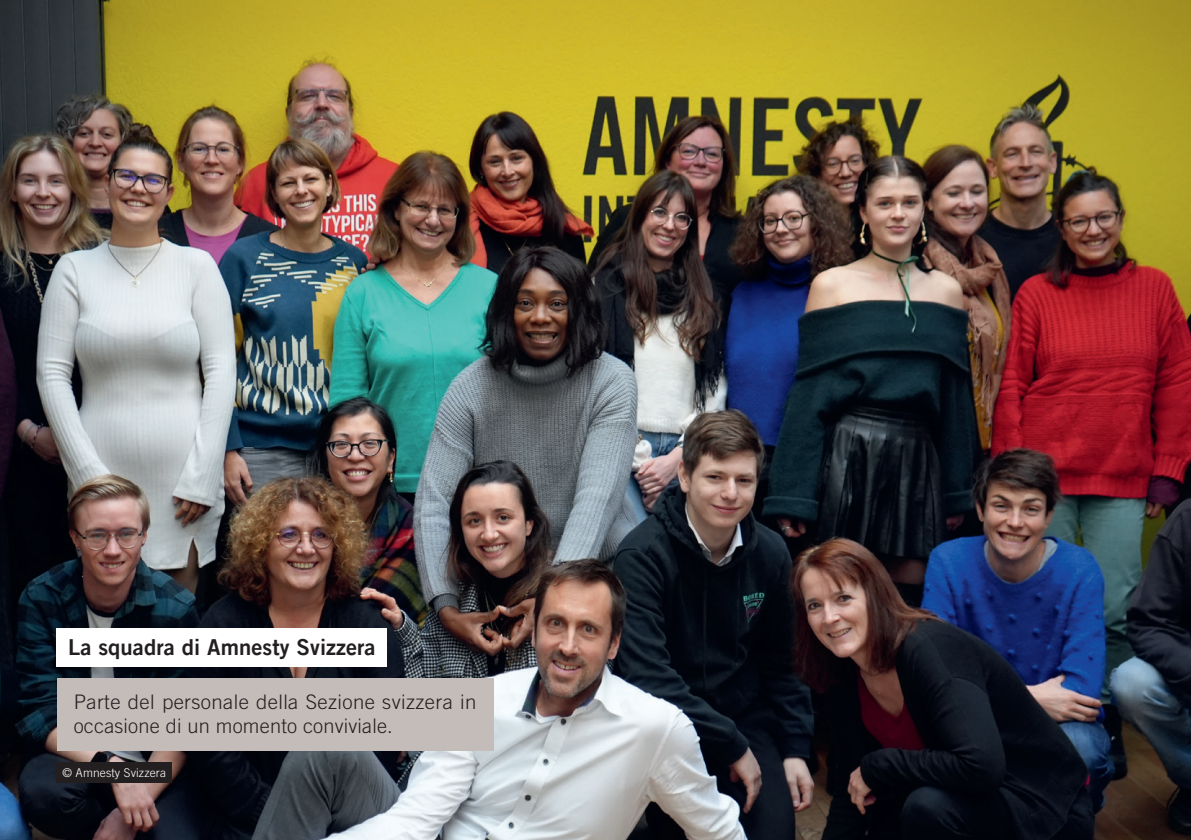
<style>
.page{position:relative;width:1191px;height:840px;background:#fff}
.page>*{position:absolute;margin:0;border:0;box-sizing:border-box;transform-origin:0 0}
.Titre_photo{font:22px "Amnesty Trade Gothic Bd 2";letter-spacing:.005em;color:#231f20}
.Légende_photo{font:300 20px/24px "Amnesty Trade Gothic";letter-spacing:.02em;color:#231f20}
.Copyright{font:300 12px "Amnesty Trade Gothic";letter-spacing:.01em;color:#fff}
</style>
<div class="page">
<img style="left:0;top:0;width:1191px;height:839px">
<div style="left:57px;top:762px;width:115px;height:20px;background:#231f20"></div>
<div style="left:57px;top:677px;width:436px;height:72px;background:#c4bcb9"></div>
<div style="left:57px;top:627px;width:330px;height:39px;background:#fff"></div>
<p class="Titre_photo" style="left:68px;top:633px;width:309px">La squadra di Amnesty Svizzera</p>
<p class="Légende_photo" style="left:74px;top:689px;width:404px">Parte del personale della Sezione svizzera in occasione di un momento conviviale.</p>
<p class="Copyright" style="left:62px;top:765px;width:105px">© Amnesty Svizzera</p>
</div>
